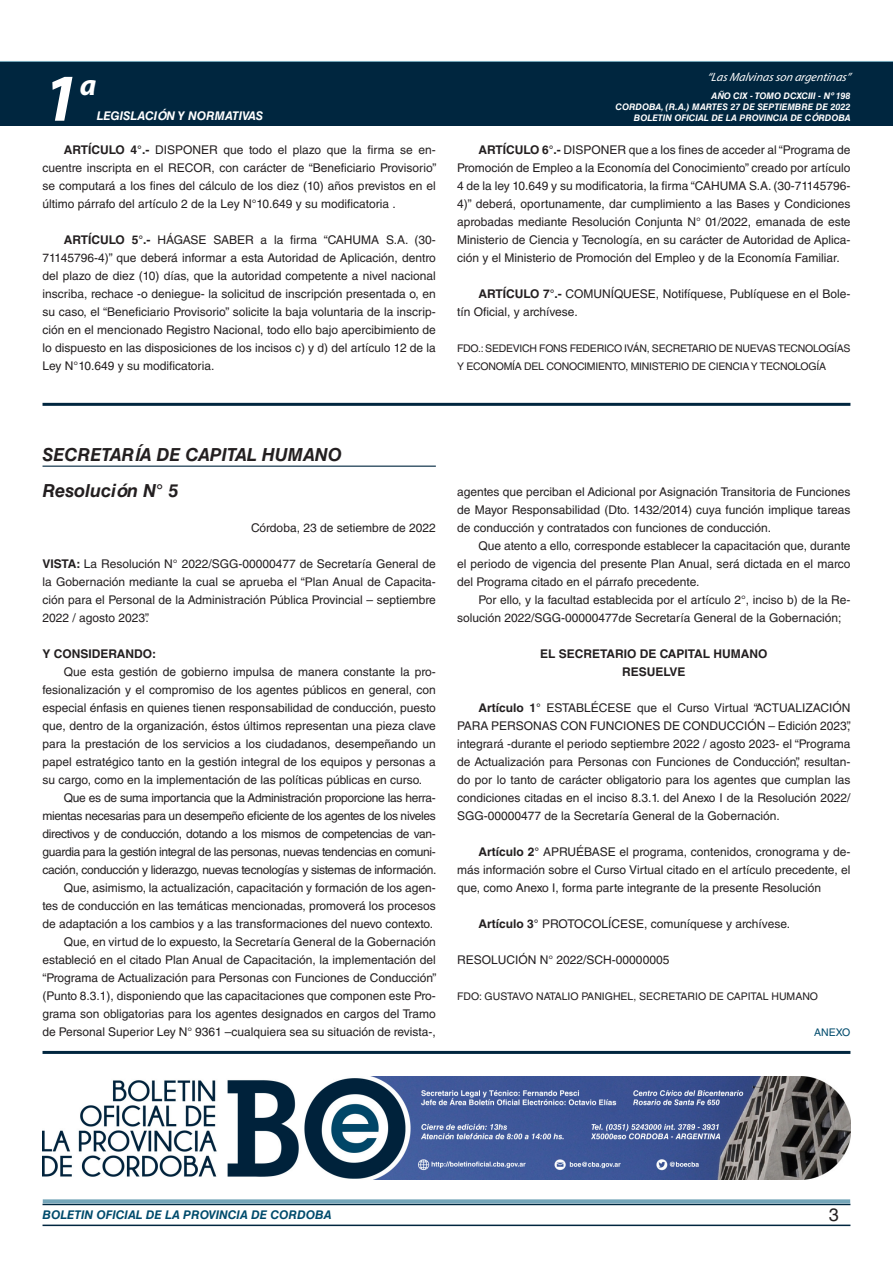
<style>
.page{position:relative;width:893px;height:1263px;background:#fff}
.page>*{position:absolute;margin:0;border:0;box-sizing:border-box;transform-origin:0 0}
.t1{font:italic 700 67.5px "Myriad Pro";color:#fff}
.t2{font:italic 700 30px "Myriad Pro";color:#fff}
.NOMBRE_DE_MINISTERIO{font:italic 700 18px "Helvetica LT Std";color:#231f20}
.t3{font:18px "Helvetica LT Std";color:#231f20}
.TEXTO_BASE{font:12px/18px "Helvetica LT Std";color:#231f20;text-align:justify}
.t4{font:italic 700 12px "Helvetica LT Std";color:#004b6c}
.RESUELVE{font:700 12px "Helvetica LT Std";color:#231f20}
.FECHA{font:12px "Helvetica LT Std";color:#231f20}
.t5{font:italic 12px "Myriad Pro";color:#fff}
.t6{font:italic 700 12px "Helvetica LT Std";color:#fff}
.TEXTO_BASE-2{font:700 12px "Helvetica LT Std";color:#231f20}
.FIRMA{font:10.5px/18px "Helvetica LT Std";letter-spacing:-.025em;color:#231f20}
.FIRMA-2{font:10.5px "Helvetica LT Std";color:#231f20}
.ANEXO{font:10.5px "Helvetica LT Std";color:#004b6c}
.t7{font:italic 700 9px/10.8px "Helvetica LT Std";color:#fff;text-align:right}
.s1{font-weight:700}
</style>
<div class="page">
<div style="left:0;top:61px;width:893px;height:6px;background:#73a5b8"></div>
<div style="left:0;top:62px;width:893px;height:64px;background:#00263f"></div>
<hr style="left:43px;top:1224px;width:807px;height:2px;background:#00263f">
<div style="left:42px;top:1198px;width:809px;height:8px;background:#fff;opacity:.75"></div>
<hr style="left:43px;top:403px;width:807px;height:3px;background:#00263f">
<hr style="left:43px;top:466px;width:393px;height:1px;background:#00263f">
<img style="left:43px;top:1076px;width:807px;height:104px">
<hr style="left:43px;top:1051px;width:807px;height:3px;background:#00263f">
<h1 class="t1" style="left:43px;top:54px;width:38px">1</h1>
<h2 class="t2" style="left:80px;top:66px;width:18px">a</h2>
<p class="t6" style="left:97px;top:109px;width:168px">LEGISLACIÓN Y NORMATIVAS</p>
<p class="TEXTO_BASE" style="left:43px;top:141px;width:395px;text-indent:21px"><span class="s1">ARTÍCULO 4°.-</span> DISPONER que todo el plazo que la firma se en&shy;cuentre inscripta en el RECOR, con carácter de “Beneficiario Provisorio” se computará a los fines del cálculo de los diez (10) años previstos en el último párrafo del artículo 2 de la Ley N°10.649 y su modificatoria .</p>
<p class="TEXTO_BASE" style="left:43px;top:231px;width:395px;text-indent:21px"><span class="s1">ARTÍCULO 5°.-</span> HÁGASE SABER a la firma “CAHUMA S.A. (30- 71145796-4)” que deberá informar a esta Autoridad de Aplicación, dentro del plazo de diez (10) días, que la autoridad competente a nivel nacional inscriba, rechace -o deniegue- la solicitud de inscripción presentada o, en su caso, el “Beneficiario Provisorio” solicite la baja voluntaria de la inscrip&shy;ción en el mencionado Registro Nacional, todo ello bajo apercibimiento de lo dispuesto en las disposiciones de los incisos c) y d) del artículo 12 de la Ley N°10.649 y su modificatoria.</p>
<p class="t5" style="left:707px;top:70px;width:145px">“LasMalvinasson argentinas”</p>
<p class="t7" style="left:615px;top:91px;width:236px">AÑO CIX - TOMO DCXCIII - Nº 198<br>CORDOBA, (R.A.) MARTES 27 DE SEPTIEMBRE DE 2022<br>BOLETIN OFICIAL DE LA PROVINCIA DE CÓRDOBA</p>
<p class="TEXTO_BASE" style="left:457px;top:141px;width:395px;text-indent:21px"><span class="s1">ARTÍCULO 6°.-</span> DISPONER que a los fines de acceder al “Programa de Promoción de Empleo a la Economía del Conocimiento” creado por artículo 4 de la ley 10.649 y su modificatoria, la firma “CAHUMA S.A. (30-71145796- 4)” deberá, oportunamente, dar cumplimiento a las Bases y Condiciones aprobadas mediante Resolución Conjunta N° 01/2022, emanada de este Ministerio de Ciencia y Tecnología, en su carácter de Autoridad de Aplica&shy;ción y el Ministerio de Promoción del Empleo y de la Economía Familiar.</p>
<p class="TEXTO_BASE" style="left:457px;top:285px;width:395px;text-indent:21px"><span class="s1">ARTÍCULO 7°.-</span> COMUNÍQUESE, Notifíquese, Publíquese en el Bole&shy;tín Oficial, y archívese.</p>
<p class="FIRMA" style="left:457px;top:339px;width:395px">FDO.: SEDEVICH FONS FEDERICO IVÁN, SECRETARIO DE NUEVAS TECNOLOGÍAS<br>Y ECONOMÍA DEL CONOCIMIENTO, MINISTERIO DE CIENCIA Y TECNOLOGÍA</p>
<p class="NOMBRE_DE_MINISTERIO" style="left:43px;top:444px;width:301px">SECRETARÍA DE CAPITAL HUMANO</p>
<p class="NOMBRE_DE_MINISTERIO" style="left:43px;top:480px;width:137px">Resolución N° 5</p>
<p class="FECHA" style="left:251px;top:521px;width:186px">Córdoba, 23 de setiembre de 2022</p>
<p class="TEXTO_BASE" style="left:43px;top:555px;width:395px"><span class="s1">VISTA:</span> La Resolución N° 2022/SGG-00000477 de Secretaría General de la Gobernación mediante la cual se aprueba el “Plan Anual de Capacita&shy;ción para el Personal de la Administración Pública Provincial – septiembre 2022 / agosto 2023”.</p>
<p class="TEXTO_BASE-2" style="left:43px;top:646px;width:115px">Y CONSIDERANDO:</p>
<p class="TEXTO_BASE" style="left:43px;top:663px;width:395px;text-indent:21px">Que esta gestión de gobierno impulsa de manera constante la pro&shy;fesionalización y el compromiso de los agentes públicos en general, con especial énfasis en quienes tienen responsabilidad de conducción, puesto que, dentro de la organización, éstos últimos representan una pieza clave para la prestación de los servicios a los ciudadanos, desempeñando un papel estratégico tanto en la gestión integral de los equipos y personas a su cargo, como en la implementación de las políticas públicas en curso.</p>
<p class="TEXTO_BASE" style="left:43px;top:789px;width:396px;text-indent:21px">Que es de suma importancia que la Administración proporcione las herra&shy;mientas necesarias para un desempeño eficiente de los agentes de los niveles directivos y de conducción, dotando a los mismos de competencias de van&shy;guardia para la gestión integral de las personas, nuevas tendencias en comuni&shy;cación, conducción y liderazgo, nuevas tecnologías y sistemas de información.</p>
<p class="TEXTO_BASE" style="left:43px;top:879px;width:395px;text-indent:21px">Que, asimismo, la actualización, capacitación y formación de los agen&shy;tes de conducción en las temáticas mencionadas, promoverá los procesos de adaptación a los cambios y a las transformaciones del nuevo contexto.</p>
<p class="TEXTO_BASE" style="left:43px;top:933px;width:395px;text-indent:21px">Que, en virtud de lo expuesto, la Secretaría General de la Gobernación estableció en el citado Plan Anual de Capacitación, la implementación del “Programa de Actualización para Personas con Funciones de Conducción” (Punto 8.3.1), disponiendo que las capacitaciones que componen este Pro&shy;grama son obligatorias para los agentes designados en cargos del Tramo de Personal Superior Ley N° 9361 –cualquiera sea su situación de revista-,</p>
<p class="TEXTO_BASE" style="left:457px;top:483px;width:395px">agentes que perciban el Adicional por Asignación Transitoria de Funciones de Mayor Responsabilidad (Dto. 1432/2014) cuya función implique tareas de conducción y contratados con funciones de conducción.</p>
<p class="TEXTO_BASE" style="left:457px;top:537px;width:395px;text-indent:21px">Que atento a ello, corresponde establecer la capacitación que, durante el periodo de vigencia del presente Plan Anual, será dictada en el marco del Programa citado en el párrafo precedente.</p>
<p class="TEXTO_BASE" style="left:457px;top:591px;width:395px;text-indent:21px">Por ello, y la facultad establecida por el artículo 2°, inciso b) de la Re&shy;solución 2022/SGG-00000477de Secretaría General de la Gobernación;</p>
<p class="RESUELVE" style="left:540px;top:646px;width:229px">EL SECRETARIO DE CAPITAL HUMANO</p>
<p class="RESUELVE" style="left:622px;top:664px;width:65px">RESUELVE</p>
<p class="TEXTO_BASE" style="left:457px;top:699px;width:395px;text-indent:21px"><span class="s1">Artículo 1°</span> ESTABLÉCESE que el Curso Virtual “ACTUALIZACIÓN PARA PERSONAS CON FUNCIONES DE CONDUCCIÓN – Edición 2023”, integrará -durante el periodo septiembre 2022 / agosto 2023- el “Programa de Actualización para Personas con Funciones de Conducción”, resultan&shy;do por lo tanto de carácter obligatorio para los agentes que cumplan las condiciones citadas en el inciso 8.3.1. del Anexo I de la Resolución 2022/ SGG-00000477 de la Secretaría General de la Gobernación.</p>
<p class="TEXTO_BASE" style="left:457px;top:843px;width:395px;text-indent:21px"><span class="s1">Artículo 2°</span> APRUÉBASE el programa, contenidos, cronograma y de&shy;más información sobre el Curso Virtual citado en el artículo precedente, el que, como Anexo I, forma parte integrante de la presente Resolución</p>
<p class="TEXTO_BASE" style="left:478px;top:915px;width:313px"><span class="s1">Artículo 3°</span> PROTOCOLÍCESE, comuníquese y archívese.</p>
<p class="TEXTO_BASE" style="left:457px;top:951px;width:214px">RESOLUCIÓN N° 2022/SCH-00000005</p>
<p class="FIRMA-2" style="left:457px;top:990px;width:362px">FDO: GUSTAVO NATALIO PANIGHEL, SECRETARIO DE CAPITAL HUMANO</p>
<p class="ANEXO" style="left:814px;top:1026px;width:38px">ANEXO</p>
<p class="t4" style="left:43px;top:1208px;width:290px">BOLETIN OFICIAL DE LA PROVINCIA DE CORDOBA</p>
<h3 class="t3" style="left:829px;top:1204px;width:12px">3</h3>
</div>
